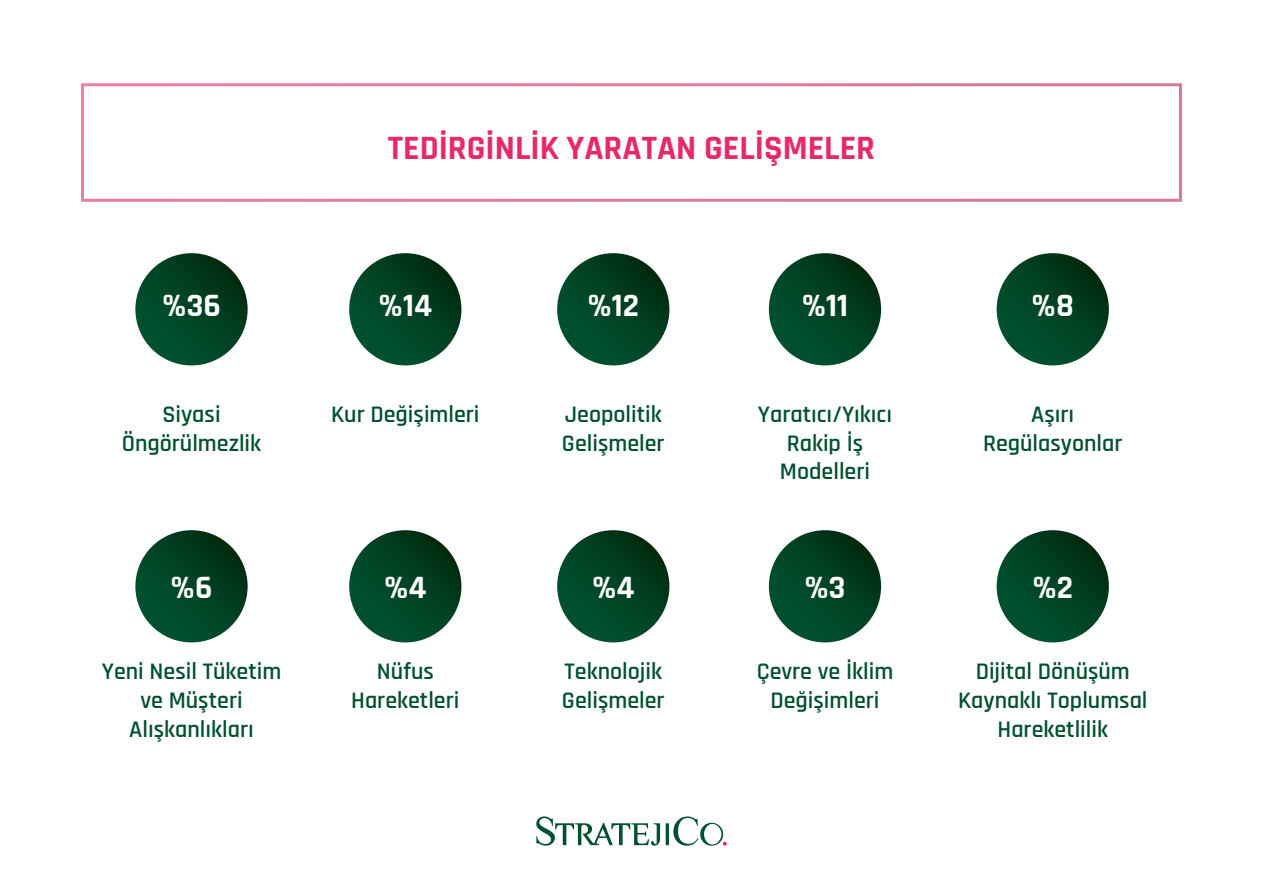
<style>
.page{position:relative;width:1263px;height:893px;background:#fff}
.page>*{position:absolute;margin:0;border:0;box-sizing:border-box;transform-origin:0 0}
.t1{font:700 34.5px "Rajdhani";color:#e62a69}
.t2{font:700 33px "Rajdhani";color:#fff}
.t3{font:600 24px/28.8px "Rajdhani";color:#00502f;text-align:center}
</style>
<div class="page">
<svg style="left:135px;top:253px;width:113px;height:112px;background:#024425"></svg>
<svg style="left:349px;top:253px;width:112px;height:112px;background:#014325"></svg>
<svg style="left:557px;top:253px;width:112px;height:112px;background:#014325"></svg>
<svg style="left:769px;top:253px;width:112px;height:112px;background:#004324"></svg>
<svg style="left:997px;top:253px;width:112px;height:112px;background:#004224"></svg>
<svg style="left:997px;top:530px;width:112px;height:112px;background:#004224"></svg>
<svg style="left:769px;top:530px;width:112px;height:112px;background:#004324"></svg>
<svg style="left:557px;top:530px;width:112px;height:112px;background:#014325"></svg>
<svg style="left:349px;top:530px;width:112px;height:112px;background:#014325"></svg>
<svg style="left:135px;top:530px;width:113px;height:112px;background:#024425"></svg>
<div style="left:81px;top:83px;width:1101px;height:119px;border:3px solid #fff"></div>
<svg style="left:536px;top:816px;width:124px;height:30px"></svg>
<svg style="left:666px;top:816px;width:61px;height:30px"></svg>
<h1 class="t1" style="left:388px;top:127px;width:489px">TEDİRGİNLİK YARATAN GELİŞMELER</h1>
<h2 class="t2" style="left:162px;top:285px;width:60px">%36</h2>
<h2 class="t2" style="left:379px;top:285px;width:55px">%14</h2>
<h2 class="t2" style="left:587px;top:285px;width:53px">%12</h2>
<h2 class="t2" style="left:1031px;top:285px;width:44px">%8</h2>
<h2 class="t2" style="left:802px;top:285px;width:48px">%11</h2>
<p class="t3" style="left:122px;top:400px;width:141px">Siyasi<br>Öngörülmezlik</p>
<p class="t3" style="left:331px;top:400px;width:150px">Kur Değişimleri</p>
<p class="t3" style="left:562px;top:400px;width:104px;text-align:left">Jeopolitik<br>Gelişmeler</p>
<p class="t3" style="left:758px;top:400px;width:136px">Yaratıcı/Yıkıcı<br>Rakip İş<br>Modelleri</p>
<p class="t3" style="left:983px;top:400px;width:141px">Aşırı<br>Regülasyonlar</p>
<h2 class="t2" style="left:171px;top:567px;width:43px">%6</h2>
<h2 class="t2" style="left:592px;top:567px;width:44px">%4</h2>
<h2 class="t2" style="left:804px;top:567px;width:43px">%3</h2>
<h2 class="t2" style="left:1032px;top:567px;width:42px">%2</h2>
<h2 class="t2" style="left:384px;top:567px;width:44px">%4</h2>
<p class="t3" style="left:102px;top:658px;width:181px">Yeni Nesil Tüketim ve Müşteri<br>Alışkanlıkları</p>
<p class="t3" style="left:757px;top:658px;width:138px">Çevre ve İklim<br>Değişimleri</p>
<p class="t3" style="left:351px;top:658px;width:110px">Nüfus<br>Hareketleri</p>
<p class="t3" style="left:958px;top:658px;width:191px">Dijital Dönüşüm<br>Kaynaklı Toplumsal<br>Hareketlilik</p>
<p class="t3" style="left:562px;top:658px;width:104px;text-align:left">Teknolojik<br>Gelişmeler</p>
</div>
